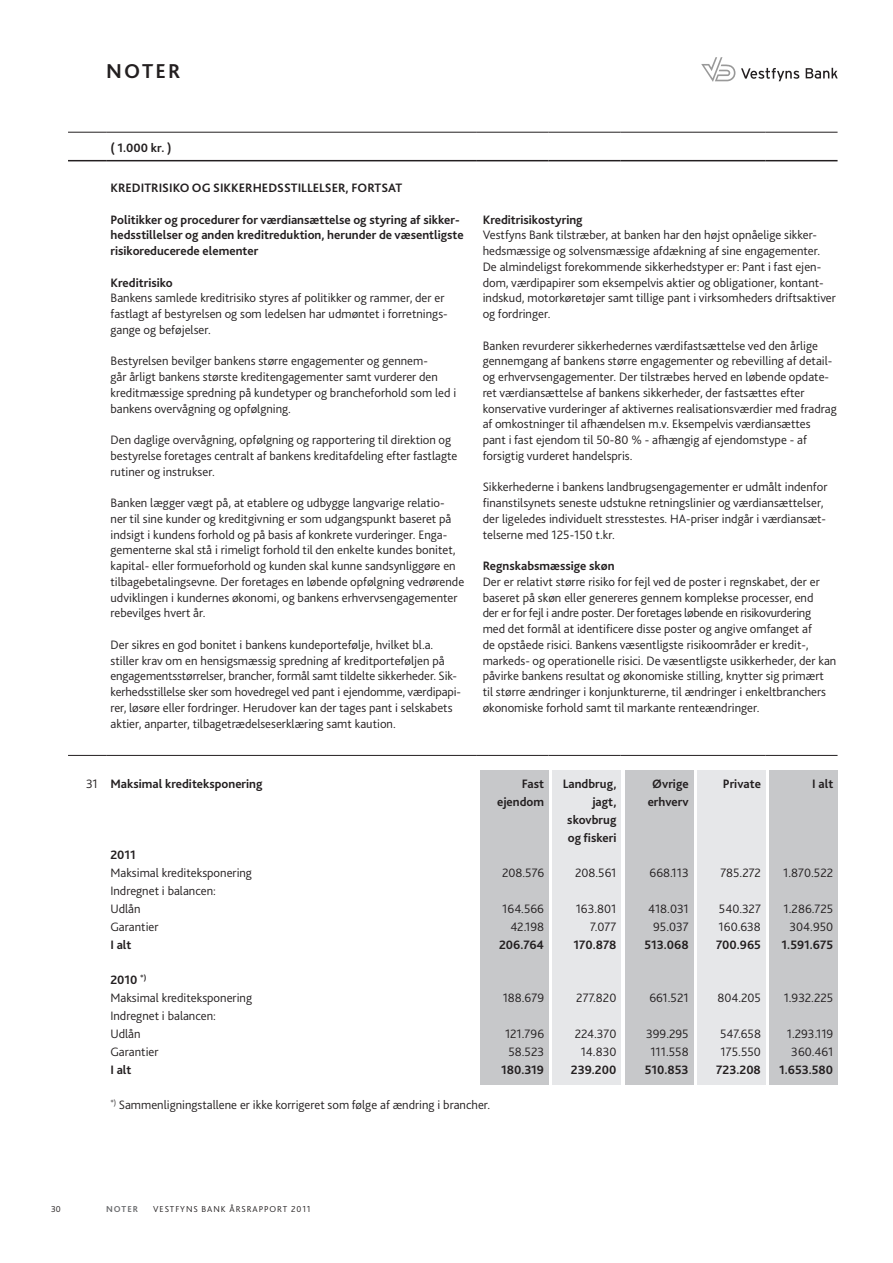
<style>
.page{position:relative;width:893px;height:1263px;background:#fff}
.page>*{position:absolute;margin:0;border:0;box-sizing:border-box;transform-origin:0 0}
.t1{font:700 21px "Bliss 2";color:#231f20}
.t2{font:300 12.75px/15.8px "Bliss 2";color:#231f20}
.t3{font:700 12.75px/15.8px "Bliss 2";color:#231f20}
.t4{font:300 9px "Bliss 2";letter-spacing:.1em;color:#231f20}
.t5{font:700 9px "Bliss 2";color:#6c6d70}
.s1{font-weight:300}
.s2{font-weight:700}
</style>
<div class="page">
<div style="left:625px;top:770px;width:68px;height:314px;background:#c7c8ca"></div>
<div style="left:553px;top:770px;width:68px;height:314px;background:#e6e7e9"></div>
<div style="left:480px;top:770px;width:69px;height:314px;background:#c7c8ca"></div>
<div style="left:770px;top:770px;width:68px;height:314px;background:#c7c8ca"></div>
<div style="left:697px;top:770px;width:68px;height:314px;background:#e6e7e9"></div>
<svg style="left:701px;top:57px;width:34px;height:25px"></svg>
<svg style="left:741px;top:68px;width:58px;height:13px"></svg>
<svg style="left:806px;top:68px;width:32px;height:11px"></svg>
<hr style="left:68px;top:132px;width:38px;height:1px;background:#231f20">
<hr style="left:106px;top:132px;width:370px;height:1px;background:#231f20">
<hr style="left:476px;top:132px;width:72px;height:1px;background:#231f20">
<hr style="left:548px;top:132px;width:73px;height:1px;background:#231f20">
<hr style="left:621px;top:132px;width:72px;height:1px;background:#231f20">
<hr style="left:693px;top:132px;width:72px;height:1px;background:#231f20">
<hr style="left:68px;top:160px;width:38px;height:1px;background:#231f20">
<hr style="left:106px;top:160px;width:370px;height:1px;background:#231f20">
<hr style="left:476px;top:160px;width:72px;height:1px;background:#231f20">
<hr style="left:548px;top:160px;width:73px;height:1px;background:#231f20">
<hr style="left:621px;top:160px;width:72px;height:1px;background:#231f20">
<hr style="left:693px;top:160px;width:72px;height:1px;background:#231f20">
<hr style="left:765px;top:132px;width:72px;height:1px;background:#231f20">
<hr style="left:765px;top:160px;width:72px;height:1px;background:#231f20">
<hr style="left:68px;top:755px;width:38px;height:1px;background:#231f20">
<hr style="left:106px;top:755px;width:370px;height:1px;background:#231f20">
<hr style="left:476px;top:755px;width:72px;height:1px;background:#231f20">
<hr style="left:548px;top:755px;width:73px;height:1px;background:#231f20">
<hr style="left:621px;top:755px;width:72px;height:1px;background:#231f20">
<hr style="left:693px;top:755px;width:72px;height:1px;background:#231f20">
<hr style="left:765px;top:755px;width:72px;height:1px;background:#231f20">
<h1 class="t1" style="left:106px;top:58px;width:62px">N OTER</h1>
<p class="t3" style="left:110px;top:140px;width:63px">( 1.000 kr. )</p>
<p class="t3" style="left:110px;top:180px;width:56px">Kreditrisiko</p>
<p class="t3" style="left:192px;top:180px;width:29px">og sikk</p>
<p class="t3" style="left:239px;top:180px;width:45px">erhedssti</p>
<p class="t3" style="left:301px;top:180px;width:101px">llelser, fo rtsat</p>
<p class="t3" style="left:111px;top:211px;width:355px">Politikker og procedurer for værdiansættelse og styring af sikker&shy;hedsstillelser og anden kreditreduktion, herunder de væsentligste risikoreducerede elementer</p>
<p class="t3" style="left:111px;top:274px;width:64px">Kreditrisiko</p>
<p class="t2" style="left:111px;top:290px;width:339px">Bankens samlede kreditrisiko styres af politikker og rammer, der er fastlagt af bestyrelsen og som ledelsen har udmøntet i forretnings&shy;gange og beføjelser.</p>
<p class="t2" style="left:111px;top:353px;width:347px">Bestyrelsen bevilger bankens større engagementer og gennem-<br>går årligt bankens største kreditengagementer samt vurderer den kreditmæssige spredning på kundetyper og brancheforhold som led i bankens overvågning og opfølgning.</p>
<p class="t2" style="left:111px;top:432px;width:348px">Den daglige overvågning, opfølgning og rapportering til direktion og bestyrelse foretages centralt af bankens kreditafdeling efter fastlagte rutiner og instrukser.</p>
<p class="t2" style="left:111px;top:495px;width:355px">Banken lægger vægt på, at etablere og udbygge langvarige relatio&shy;ner til sine kunder og kreditgivning er som udgangspunkt baseret på indsigt i kundens forhold og på basis af konkrete vurderinger. Enga&shy;gementerne skal stå i rimeligt forhold til den enkelte kundes bonitet, kapital- eller formueforhold og kunden skal kunne sandsynliggøre en tilbagebetalingsevne. Der foretages en løbende opfølgning vedrørende udviklingen i kundernes økonomi, og bankens erhvervsengagementer rebevilges hvert år.</p>
<p class="t2" style="left:111px;top:636px;width:352px">Der sikres en god bonitet i bankens kundeportefølje, hvilket bl.a. stiller krav om en hensigsmæssig spredning af kreditporteføljen på engagementsstørrelser, brancher, formål samt tildelte sikkerheder. Sik&shy;kerhedsstillelse sker som hovedregel ved pant i ejendomme, værdipapi&shy;rer, løsøre eller fordringer. Herudover kan der tages pant i selskabets aktier, anparter, tilbagetrædelseserklæring samt kaution.</p>
<p class="t3" style="left:483px;top:211px;width:102px">Kreditrisikostyring</p>
<p class="t2" style="left:483px;top:227px;width:355px">Vestfyns Bank tilstræber, at banken har den højst opnåelige sikker&shy;hedsmæssige og solvensmæssige afdækning af sine engagementer.<br>De almindeligst forekommende sikkerhedstyper er: Pant i fast ejen&shy;dom, værdipapirer som eksempelvis aktier og obligationer, kontant&shy;indskud, motorkøretøjer samt tillige pant i virksomheders driftsaktiver og fordringer.</p>
<p class="t2" style="left:483px;top:337px;width:356px">Banken revurderer sikkerhedernes værdifastsættelse ved den årlige gennemgang af bankens større engagementer og rebevilling af detail&shy;og erhvervsengagementer. Der tilstræbes herved en løbende opdate&shy;ret værdiansættelse af bankens sikkerheder, der fastsættes efter konservative vurderinger af aktivernes realisationsværdier med fradrag af omkostninger til afhændelsen m.v. Eksempelvis værdiansættes pant i fast ejendom til 50-80 % - afhængig af ejendomstype - af forsigtig vurderet handelspris.</p>
<p class="t2" style="left:483px;top:479px;width:346px">Sikkerhederne i bankens landbrugsengagementer er udmålt indenfor finanstilsynets seneste udstukne retningslinier og værdiansættelser, der ligeledes individuelt stresstestes. HA-priser indgår i værdiansæt&shy;telserne med 125-150 t.kr.</p>
<p class="t3" style="left:483px;top:558px;width:133px">Regnskabsmæssige skøn</p>
<p class="t2" style="left:483px;top:573px;width:355px">Der er relativt større risiko for fejl ved de poster i regnskabet, der er baseret på skøn eller genereres gennem komplekse processer, end<br>der er for fejl i andre poster. Der foretages løbende en risikovurdering med det formål at identificere disse poster og angive omfanget af<br>de opståede risici. Bankens væsentligste risikoområder er kredit-, markeds- og operationelle risici. De væsentligste usikkerheder, der kan påvirke bankens resultat og økonomiske stilling, knytter sig primært til større ændringer i konjunkturerne, til ændringer i enkeltbranchers økonomiske forhold samt til markante renteændringer.</p>
<p class="t3" style="left:86px;top:775px;width:178px"><span class="s1">31</span> Maksimal krediteksponering</p>
<p class="t3" style="left:522px;top:775px;width:24px">Fast</p>
<p class="t3" style="left:563px;top:775px;width:55px">Landbrug,</p>
<p class="t3" style="left:652px;top:775px;width:38px">Øvrige</p>
<p class="t3" style="left:723px;top:775px;width:40px">Private</p>
<p class="t3" style="left:812px;top:775px;width:23px">I alt</p>
<p class="t3" style="left:497px;top:793px;width:49px">ejendom</p>
<p class="t3" style="left:592px;top:793px;width:26px">jagt,</p>
<p class="t3" style="left:648px;top:793px;width:43px">erhverv</p>
<p class="t3" style="left:567px;top:810px;width:51px;line-height:17.9px">skovbrug og fiskeri</p>
<p class="t3" style="left:110px;top:847px;width:27px">2011</p>
<p class="t2" style="left:110px;top:865px;width:143px">Maksimal krediteksponering</p>
<p class="t2" style="left:502px;top:865px;width:44px">208.576</p>
<p class="t2" style="left:575px;top:865px;width:43px">208.561</p>
<p class="t2" style="left:649px;top:865px;width:41px">668.113</p>
<p class="t2" style="left:720px;top:865px;width:42px">785.272</p>
<p class="t2" style="left:783px;top:865px;width:51px">1.870.522</p>
<p class="t2" style="left:110px;top:881px;width:107px;line-height:17.9px">Indregnet i balancen:<br>Udlån</p>
<p class="t2" style="left:502px;top:900px;width:43px">164.566</p>
<p class="t2" style="left:576px;top:900px;width:42px">163.801</p>
<p class="t2" style="left:648px;top:900px;width:42px">418.031</p>
<p class="t2" style="left:719px;top:900px;width:44px">540.327</p>
<p class="t2" style="left:784px;top:900px;width:51px">1.286.725</p>
<p class="t2" style="left:110px;top:918px;width:50px">Garantier</p>
<p class="t2" style="left:510px;top:918px;width:35px">42.198</p>
<p class="t2" style="left:590px;top:918px;width:28px">7.077</p>
<p class="t2" style="left:653px;top:918px;width:37px">95.037</p>
<p class="t2" style="left:719px;top:918px;width:44px">160.638</p>
<p class="t2" style="left:789px;top:918px;width:45px">304.950</p>
<p class="t3" style="left:110px;top:936px;width:23px">I alt</p>
<p class="t3" style="left:499px;top:936px;width:47px">206.764</p>
<p class="t3" style="left:573px;top:936px;width:44px">170.878</p>
<p class="t3" style="left:644px;top:936px;width:46px">513.068</p>
<p class="t3" style="left:716px;top:936px;width:46px">700.965</p>
<p class="t3" style="left:782px;top:936px;width:53px">1.591.675</p>
<p class="t2" style="left:110px;top:971px;width:143px;line-height:17.9px"><span class="s2">2010</span> <sup>*)<br></sup>Maksimal krediteksponering</p>
<p class="t2" style="left:503px;top:990px;width:43px">188.679</p>
<p class="t2" style="left:576px;top:990px;width:42px">277.820</p>
<p class="t2" style="left:649px;top:990px;width:41px">661.521</p>
<p class="t2" style="left:717px;top:990px;width:45px">804.205</p>
<p class="t2" style="left:784px;top:990px;width:51px">1.932.225</p>
<p class="t2" style="left:110px;top:1006px;width:107px;line-height:17.9px">Indregnet i balancen:<br>Udlån</p>
<p class="t2" style="left:505px;top:1025px;width:41px">121.796</p>
<p class="t2" style="left:575px;top:1025px;width:43px">224.370</p>
<p class="t2" style="left:646px;top:1025px;width:44px">399.295</p>
<p class="t2" style="left:720px;top:1025px;width:42px">547.658</p>
<p class="t2" style="left:787px;top:1025px;width:48px">1.293.119</p>
<p class="t2" style="left:110px;top:1043px;width:50px">Garantier</p>
<p class="t2" style="left:508px;top:1043px;width:37px">58.523</p>
<p class="t2" style="left:581px;top:1043px;width:37px">14.830</p>
<p class="t2" style="left:650px;top:1043px;width:40px">111.558</p>
<p class="t2" style="left:721px;top:1043px;width:42px">175.550</p>
<p class="t2" style="left:791px;top:1043px;width:43px">360.461</p>
<p class="t3" style="left:110px;top:1061px;width:23px">I alt</p>
<p class="t3" style="left:501px;top:1061px;width:44px">180.319</p>
<p class="t3" style="left:571px;top:1061px;width:47px">239.200</p>
<p class="t3" style="left:645px;top:1061px;width:45px">510.853</p>
<p class="t3" style="left:716px;top:1061px;width:46px">723.208</p>
<p class="t3" style="left:779px;top:1061px;width:56px">1.653.580</p>
<p class="t2" style="left:110px;top:1097px;width:381px"><sup>*)</sup> Sammenligningstallene er ikke korrigeret som følge af ændring i brancher.</p>
<p class="t4" style="left:51px;top:1203px;width:11px">30</p>
<p class="t5" style="left:106px;top:1203px;width:33px">noter</p>
<p class="t4" style="left:153px;top:1203px;width:159px">Vestfyns Bank Årsrapport 2011</p>
</div>
